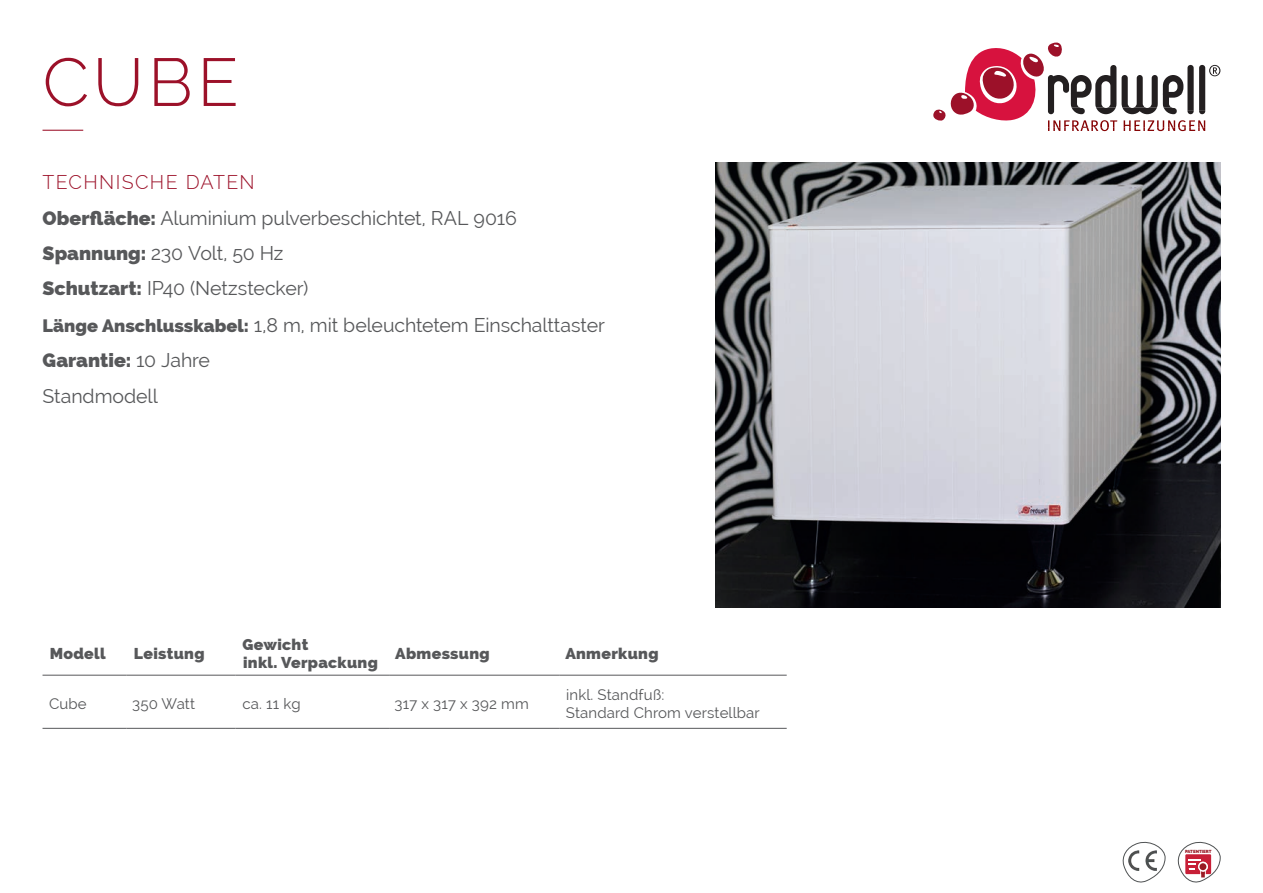
<style>
.page{position:relative;width:1263px;height:893px;background:#fff}
.page>*{position:absolute;margin:0;border:0;box-sizing:border-box;transform-origin:0 0}
.t1{font:300 67.5px "Raleway";color:#9c1129}
.t2{font:19.5px/35.5px "Raleway";letter-spacing:-.005em;color:#57585a}
.t3{font:800 15.75px/18px "Raleway";letter-spacing:.02em;color:#57585a}
.t4{font:15px/18px "Raleway";letter-spacing:.01em;color:#57585a}
.t5{font:800 4.5px "Raleway";color:#981a26}
.s1{font-weight:300;color:#9c1129}
.s2{font-weight:800}
.s3{font-weight:800;font-size:18px}
</style>
<div class="page">
<hr style="left:43px;top:130px;width:40px;height:1px;background:#9c1129">
<hr style="left:43px;top:675px;width:84px;height:1px;background:#57585a">
<hr style="left:127px;top:675px;width:109px;height:1px;background:#57585a">
<hr style="left:236px;top:675px;width:153px;height:1px;background:#57585a">
<hr style="left:389px;top:675px;width:170px;height:1px;background:#57585a">
<hr style="left:559px;top:675px;width:228px;height:1px;background:#57585a">
<hr style="left:43px;top:728px;width:84px;height:1px;background:#57585a">
<hr style="left:127px;top:728px;width:109px;height:1px;background:#57585a">
<hr style="left:236px;top:728px;width:153px;height:1px;background:#57585a">
<hr style="left:389px;top:728px;width:170px;height:1px;background:#57585a">
<hr style="left:559px;top:728px;width:228px;height:1px;background:#57585a">
<svg style="left:933px;top:43px;width:287px;height:88px"></svg>
<img style="left:716px;top:162px;width:504px;height:446px">
<svg style="left:1122px;top:841px;width:44px;height:42px"></svg>
<svg style="left:1177px;top:841px;width:44px;height:42px"></svg>
<svg style="left:1198px;top:862px;width:10px;height:10px"></svg>
<div style="left:1199px;top:863px;width:7px;height:7px;background:#981b24;border-radius:50%"></div>
<h1 class="t1" style="left:43px;top:43px;width:198px">CUBE</h1>
<p class="t2" style="left:43px;top:165px;width:564px"><span class="s1">TECHNISCHE DATEN<br></span><span class="s2">Oberfläche:</span> Aluminium pulverbeschichtet, RAL 9016<br><span class="s2">Spannung:</span> 230 Volt, 50 Hz<br><span class="s2">Schutzart:</span> IP40 (Netzstecker)<br><span class="s3">Länge Anschlusskabel:</span> 1,8 m, mit beleuchtetem Einschalttaster<br><span class="s2">Garantie:</span> 10 Jahre<br>Standmodell</p>
<p class="t3" style="left:50px;top:644px;width:58px">Modell</p>
<p class="t3" style="left:134px;top:644px;width:72px">Leistung</p>
<p class="t3" style="left:242px;top:635px;width:137px">Gewicht<br>inkl. Verpackung</p>
<p class="t3" style="left:395px;top:644px;width:96px">Abmessung</p>
<p class="t3" style="left:565px;top:644px;width:95px">Anmerkung</p>
<p class="t4" style="left:49px;top:694px;width:39px">Cube</p>
<p class="t4" style="left:132px;top:694px;width:64px">350 Watt</p>
<p class="t4" style="left:242px;top:694px;width:60px">ca. 11 kg</p>
<p class="t4" style="left:394px;top:694px;width:136px">317 x 317 x 392 mm</p>
<p class="t4" style="left:566px;top:685px;width:196px">inkl. Standfuß:<br>Standard Chrom verstellbar</p>
<p class="t5" style="left:1185px;top:849px;width:28px">PATENTIERT</p>
</div>
